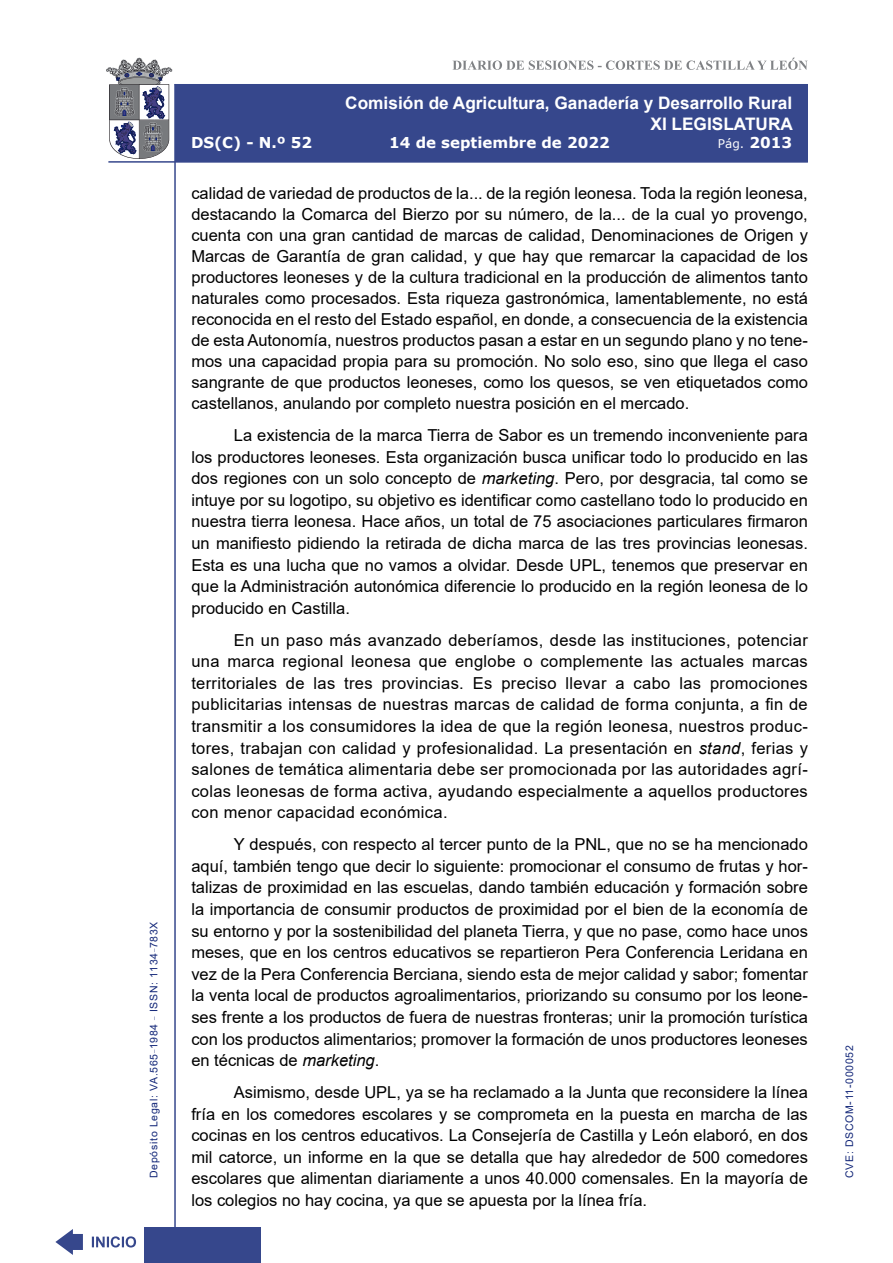
<style>
.page{position:relative;width:893px;height:1263px;background:#fff}
.page>*{position:absolute;margin:0;border:0;box-sizing:border-box;transform-origin:0 0}
.t1{font:700 17.25px/20.7px "Arial";color:#fff;text-align:right}
.t2{font:16.5px/21.6px "Arial";color:#000;text-align:justify}
.t3{font:700 15px "Verdana";color:#fff}
.t4{font:12px "Verdana";color:#fff}
.t5{font:10.5px "Arial";letter-spacing:.065em;color:#122678}
.s1{font-weight:700;font-size:15px}
.s2{font-style:italic}
</style>
<div class="page">
<svg style="left:452px;top:58px;width:356px;height:12px"></svg>
<hr style="left:174px;top:84px;width:2px;height:1179px;background:#36478c">
<div style="left:144px;top:1227px;width:117px;height:36px;background:#36478c"></div>
<div style="left:175px;top:84px;width:633px;height:78px;background:#36478c"></div>
<hr style="left:108px;top:161px;width:700px;height:2px;background:#36478c">
<svg style="left:92px;top:1236px;width:44px;height:11px"></svg>
<svg style="left:55px;top:1229px;width:28px;height:26px"></svg>
<svg style="left:106px;top:58px;width:66px;height:101px"></svg>
<p class="t5" style="left:146px;top:1178px;width:258px;rotate:-90deg">Depósito Legal: VA.565<sup>_</sup>1984 <sup>_</sup> ISSN: 1134<sup>_</sup>783X</p>
<p class="t1" style="left:345px;top:93px;width:449px">Comisión de Agricultura, Ganadería y Desarrollo Rural<br>XI LEGISLATURA</p>
<p class="t3" style="left:191px;top:132px;width:123px">DS(C) - N.º 52</p>
<p class="t3" style="left:389px;top:132px;width:222px">14 de septiembre de 2022</p>
<p class="t4" style="left:718px;top:135px;width:76px">Pág. <span class="s1">2013</span></p>
<p class="t2" style="left:191px;top:183px;width:618px;line-height:21px">calidad de variedad de productos de la... de la región leonesa. Toda la región leonesa, destacando la Comarca del Bierzo por su número, de la... de la cual yo provengo, cuenta con una gran cantidad de marcas de calidad, Denominaciones de Origen y Marcas de Garantía de gran calidad, y que hay que remarcar la capacidad de los productores leoneses y de la cultura tradicional en la producción de alimentos tanto naturales como procesados. Esta riqueza gastronómica, lamentablemente, no está reconocida en el resto del Estado español, en donde, a consecuencia de la existencia de esta Autonomía, nuestros productos pasan a estar en un segundo plano y no tene&shy;mos una capacidad propia para su promoción. No solo eso, sino que llega el caso sangrante de que productos leoneses, como los quesos, se ven etiquetados como castellanos, anulando por completo nuestra posición en el mercado.</p>
<p class="t2" style="left:191px;top:424px;width:618px;text-indent:43px">La existencia de la marca Tierra de Sabor es un tremendo inconveniente para los productores leoneses. Esta organización busca unificar todo lo producido en las dos regiones con un solo concepto de <span class="s2">marketing</span>. Pero, por desgracia, tal como se intuye por su logotipo, su objetivo es identificar como castellano todo lo producido en nuestra tierra leonesa. Hace años, un total de 75 asociaciones particulares firmaron un manifiesto pidiendo la retirada de dicha marca de las tres provincias leonesas.<br>Esta es una lucha que no vamos a olvidar. Desde UPL, tenemos que preservar en que la Administración autonómica diferencie lo producido en la región leonesa de lo producido en Castilla.</p>
<p class="t2" style="left:191px;top:629px;width:618px;text-indent:43px">En un paso más avanzado deberíamos, desde las instituciones, potenciar una marca regional leonesa que englobe o complemente las actuales marcas territoriales de las tres provincias. Es preciso llevar a cabo las promociones publicitarias intensas de nuestras marcas de calidad de forma conjunta, a fin de transmitir a los consumidores la idea de que la región leonesa, nuestros produc&shy;tores, trabajan con calidad y profesionalidad. La presentación en <span class="s2">stand</span>, ferias y salones de temática alimentaria debe ser promocionada por las autoridades agrí&shy;colas leonesas de forma activa, ayudando especialmente a aquellos productores con menor capacidad económica.</p>
<p class="t2" style="left:191px;top:833px;width:618px;text-indent:43px">Y después, con respecto al tercer punto de la PNL, que no se ha mencionado aquí, también tengo que decir lo siguiente: promocionar el consumo de frutas y hor&shy;talizas de proximidad en las escuelas, dando también educación y formación sobre la importancia de consumir productos de proximidad por el bien de la economía de su entorno y por la sostenibilidad del planeta Tierra, y que no pase, como hace unos meses, que en los centros educativos se repartieron Pera Conferencia Leridana en vez de la Pera Conferencia Berciana, siendo esta de mejor calidad y sabor; fomentar la venta local de productos agroalimentarios, priorizando su consumo por los leone&shy;ses frente a los productos de fuera de nuestras fronteras; unir la promoción turística con los productos alimentarios; promover la formación de unos productores leoneses en técnicas de <span class="s2">marketing</span>.</p>
<p class="t2" style="left:191px;top:1081px;width:618px;text-indent:43px">Asimismo, desde UPL, ya se ha reclamado a la Junta que reconsidere la línea fría en los comedores escolares y se comprometa en la puesta en marcha de las cocinas en los centros educativos. La Consejería de Castilla y León elaboró, en dos mil catorce, un informe en la que se detalla que hay alrededor de 500 comedores escolares que alimentan diariamente a unos 40.000 comensales. En la mayoría de los colegios no hay cocina, ya que se apuesta por la línea fría.</p>
<p class="t5" style="left:842px;top:1178px;width:134px;rotate:-90deg">CVE: DSCOM-11-000052</p>
</div>
